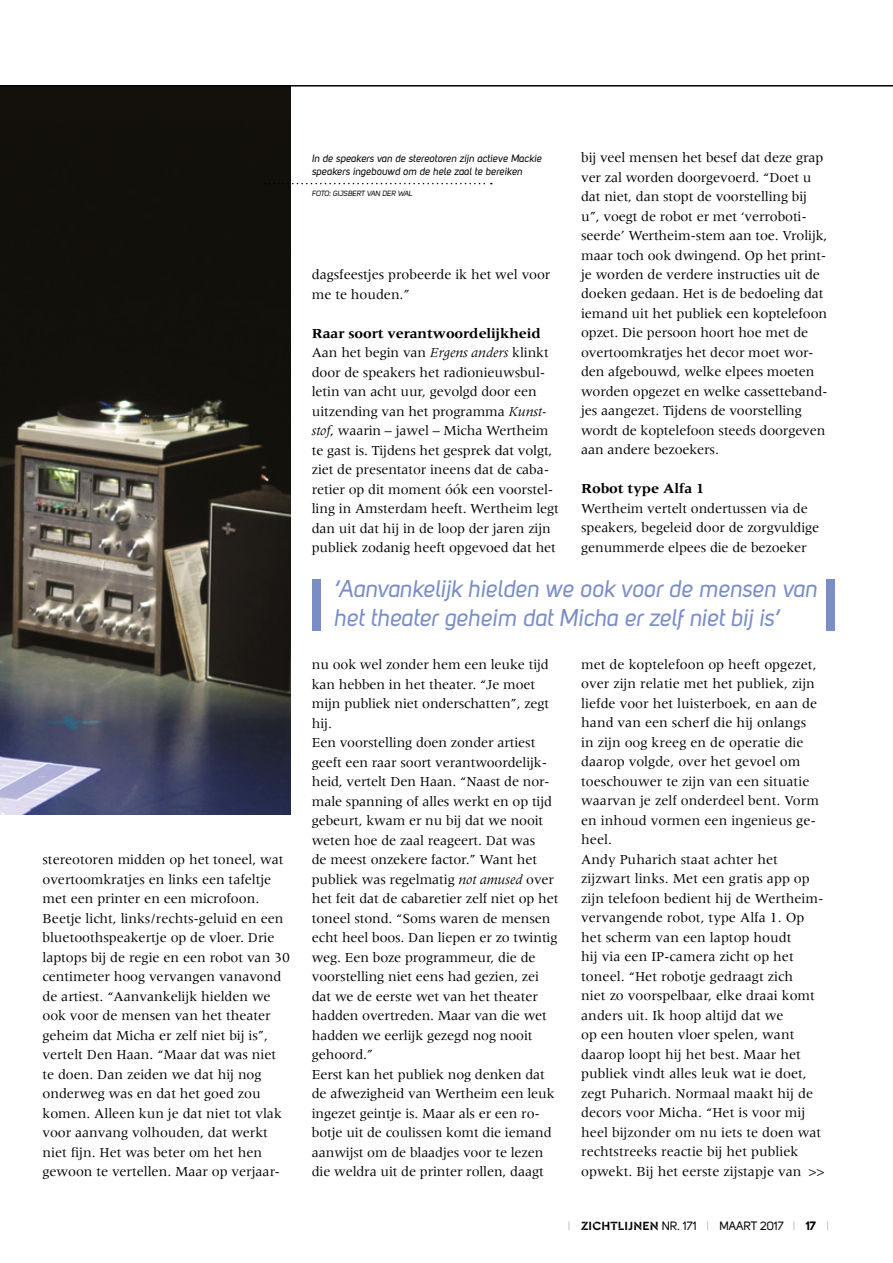
<style>
.page{position:relative;width:893px;height:1263px;background:#fff}
.page>*{position:absolute;margin:0;border:0;box-sizing:border-box;transform-origin:0 0}
.t1{font:24px/28.5px "Uni Sans Regular Italic";letter-spacing:-.01em;color:#7a8dc7}
.t2{font:14.25px/19.5px "Meridien";letter-spacing:-.01em;color:#000}
.t3{font:700 14.25px "Meridien";letter-spacing:-.01em;color:#000}
.t4{font:13.5px "Meridien";color:#000}
.t5{font:12px "Uni Sans Regular";letter-spacing:-.005em;color:#000}
.t6{font:10.5px/12.6px "Uni Sans Regular Italic";color:#000}
.t7{font:7.5px "Uni Sans Regular Italic";letter-spacing:-.03em;color:#000}
.s1{font-weight:700}
.s2{font-style:italic}
.s3{font-family:"Uni Sans Light";color:#878787}
.s4{font-family:"Cera Stencil PRO";font-weight:700;font-size:12.45px}
.s5{font-family:"Uni Sans Bold"}
</style>
<div class="page">
<img style="left:0;top:87px;width:291px;height:727px">
<hr style="left:0;top:85px;width:893px;height:2px;background:#000">
<svg style="left:265px;top:183px;width:227px;height:1px"></svg>
<div style="left:312px;top:579px;width:8px;height:52px;background:#7a8dc7"></div>
<div style="left:827px;top:579px;width:8px;height:52px;background:#7a8dc7"></div>
<p class="t2" style="left:43px;top:850px;width:249px">stereotoren midden op het toneel, wat overtoomkratjes en links een tafeltje met een printer en een microfoon.<br>Beetje licht, links/rechts-geluid en een bluetoothspeakertje op de vloer. Drie laptops bij de regie en een robot van 30 centimeter hoog vervangen vanavond de artiest. “Aanvankelijk hielden we ook voor de mensen van het theater geheim dat Micha er zelf niet bij is”, vertelt Den Haan. “Maar dat was niet te doen. Dan zeiden we dat hij nog onderweg was en dat het goed zou komen. Alleen kun je dat niet tot vlak voor aanvang volhouden, dat werkt niet fijn. Het was beter om het hen gewoon te vertellen. Maar op verjaar-</p>
<p class="t6" style="left:312px;top:152px;width:231px">In de speakers van de stereotoren zijn actieve Mackie speakers ingebouwd om de hele zaal te bereiken</p>
<p class="t7" style="left:312px;top:189px;width:102px">FOTO: GIJSBERT VAN DER WAL</p>
<p class="t2" style="left:312px;top:265px;width:240px">dagsfeestjes probeerde ik het wel voor me te houden.”</p>
<p class="t2" style="left:312px;top:323px;width:248px"><span class="s1">Raar soort verantwoordelijkheid </span>Aan het begin van <span class="s2">Ergens anders</span> klinkt door de speakers het radionieuwsbul&shy;letin van acht uur, gevolgd door een uitzending van het programma <span class="s2">Kunst&shy;stof</span>, waarin – jawel – Micha Wertheim te gast is. Tijdens het gesprek dat volgt, ziet de presentator ineens dat de caba&shy;retier op dit moment óók een voorstel&shy;ling in Amsterdam heeft. Wertheim legt dan uit dat hij in de loop der jaren zijn publiek zodanig heeft opgevoed dat het</p>
<p class="t2" style="left:581px;top:148px;width:248px">bij veel mensen het besef dat deze grap ver zal worden doorgevoerd. “Doet u dat niet, dan stopt de voorstelling bij u”, voegt de robot er met ‘verroboti&shy;seerde’ Wertheim-stem aan toe. Vrolijk, maar toch ook dwingend. Op het print&shy;je worden de verdere instructies uit de doeken gedaan. Het is de bedoeling dat iemand uit het publiek een koptelefoon opzet. Die persoon hoort hoe met de overtoomkratjes het decor moet wor&shy;den afgebouwd, welke elpees moeten worden opgezet en welke cassetteband&shy;jes aangezet. Tijdens de voorstelling wordt de koptelefoon steeds doorgeven aan andere bezoekers.</p>
<p class="t3" style="left:581px;top:481px;width:124px">Robot type Alfa 1</p>
<p class="t2" style="left:581px;top:499px;width:240px">Wertheim vertelt ondertussen via de speakers, begeleid door de zorgvuldige genummerde elpees die de bezoeker</p>
<h1 class="t1" style="left:334px;top:574px;width:485px">‘Aanvankelijk hielden we ook voor de mensen van het theater geheim dat Micha er zelf niet bij is’</h1>
<p class="t2" style="left:312px;top:655px;width:248px">nu ook wel zonder hem een leuke tijd kan hebben in het theater. “Je moet mijn publiek niet onderschatten”, zegt hij.<br>Een voorstelling doen zonder artiest geeft een raar soort verantwoordelijk&shy;heid, vertelt Den Haan. “Naast de nor&shy;male spanning of alles werkt en op tijd gebeurt, kwam er nu bij dat we nooit weten hoe de zaal reageert. Dat was<br>de meest onzekere factor.” Want het publiek was regelmatig <span class="s2">not amused</span> over het feit dat de cabaretier zelf niet op het toneel stond. “Soms waren de mensen echt heel boos. Dan liepen er zo twintig weg. Een boze programmeur, die de voorstelling niet eens had gezien, zei dat we de eerste wet van het theater hadden overtreden. Maar van die wet hadden we eerlijk gezegd nog nooit gehoord.”<br>Eerst kan het publiek nog denken dat de afwezigheid van Wertheim een leuk ingezet geintje is. Maar als er een ro&shy;botje uit de coulissen komt die iemand aanwijst om de blaadjes voor te lezen die weldra uit de printer rollen, daagt</p>
<p class="t2" style="left:581px;top:655px;width:244px">met de koptelefoon op heeft opgezet, over zijn relatie met het publiek, zijn liefde voor het luisterboek, en aan de hand van een scherf die hij onlangs<br>in zijn oog kreeg en de operatie die daarop volgde, over het gevoel om toeschouwer te zijn van een situatie waarvan je zelf onderdeel bent. Vorm en inhoud vormen een ingenieus ge&shy;heel.<br>Andy Puharich staat achter het zijzwart links. Met een gratis app op zijn telefoon bedient hij de Wertheim&shy;vervangende robot, type Alfa 1. Op het scherm van een laptop houdt<br>hij via een IP-camera zicht op het toneel. “Het robotje gedraagt zich<br>niet zo voorspelbaar, elke draai komt anders uit. Ik hoop altijd dat we<br>op een houten vloer spelen, want daarop loopt hij het best. Maar het publiek vindt alles leuk wat ie doet, zegt Puharich. Normaal maakt hij de decors voor Micha. “Het is voor mij heel bijzonder om nu iets te doen wat rechtstreeks reactie bij het publiek opwekt. Bij het eerste zijstapje van</p>
<p class="t4" style="left:809px;top:1165px;width:18px">&gt;&gt;</p>
<p class="t5" style="left:568px;top:1219px;width:263px"><span class="s3">I</span> <span class="s4">ZICHTLIJNEN</span> NR. 171 <span class="s3">I</span> MAART 2017 <span class="s3">I</span> <span class="s5">17</span> <span class="s3">I</span></p>
</div>
